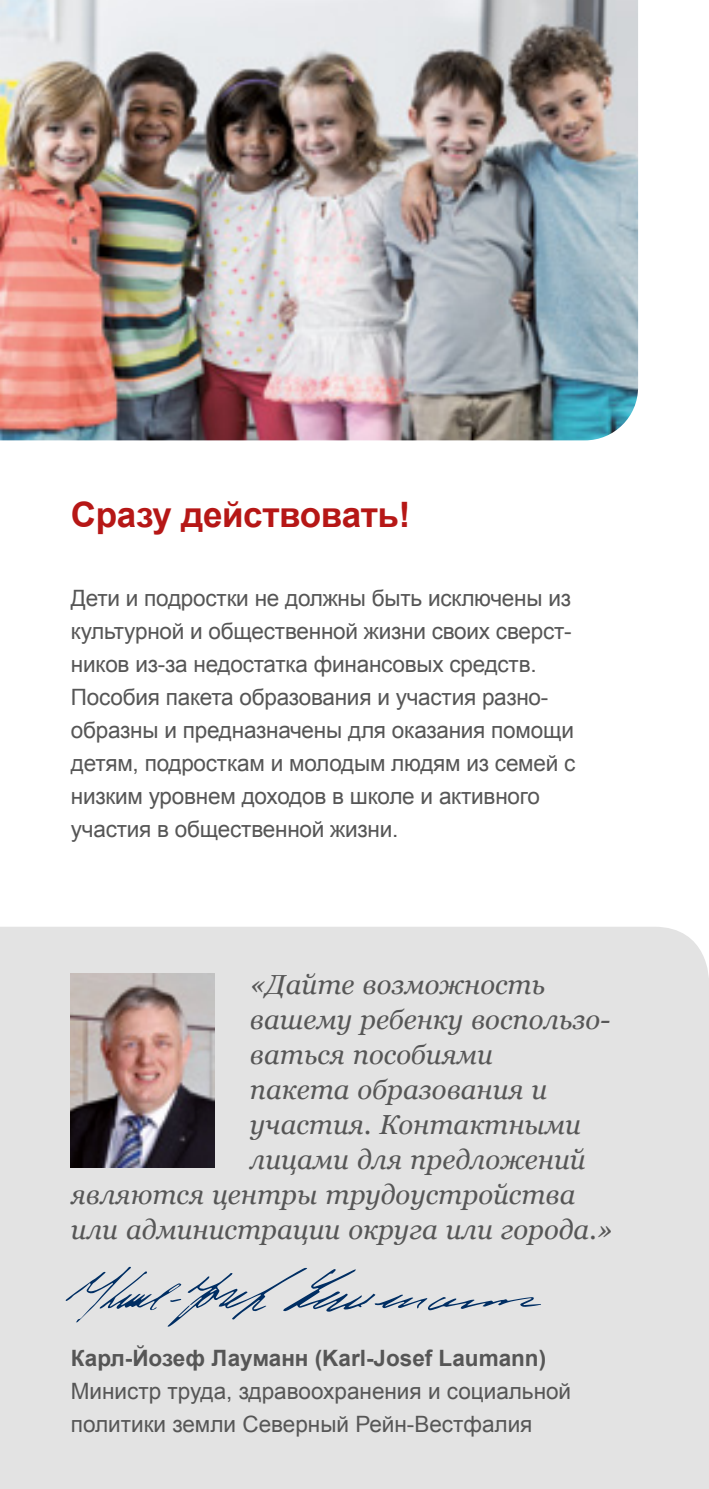
<style>
.page{position:relative;width:709px;height:1489px;background:#fff}
.page>*{position:absolute;margin:0;border:0;box-sizing:border-box;transform-origin:0 0}
.t1{font:700 35px "Arial";letter-spacing:-.01em;color:#b61716}
.Test{font:italic 27.5px/35px "Georgia";color:#565656}
.t2{font:22.5px/33px "Arial";letter-spacing:-.01em;color:#565656}
.s1{font-weight:700}
</style>
<div class="page">
<img style="left:0;top:0;width:638px;height:440px">
<div style="left:0;top:927px;width:709px;height:561px;background:#e3e3e3"></div>
<svg style="left:65px;top:1266px;width:476px;height:60px"></svg>
<img style="left:71px;top:973px;width:143px;height:194px">
<h1 class="t1" style="left:71px;top:491px;width:341px">Сразу действовать!</h1>
<p class="t2" style="left:71px;top:581px;width:506px">Дети и подростки не должны быть исключены из культурной и общественной жизни своих сверст&shy;ников из-за недостатка финансовых средств.<br>Пособия пакета образования и участия разно&shy;образны и предназначены для оказания помощи детям, подросткам и молодым людям из семей с низким уровнем доходов в школе и активного участия в общественной жизни.</p>
<p class="Test" style="left:250px;top:965px;width:362px">«Дайте возможность вашему ребенку воспользо&shy;ваться пособиями</p>
<p class="Test" style="left:250px;top:1070px;width:299px">пакета образования и</p>
<p class="Test" style="left:250px;top:1105px;width:332px">участия. Контактными</p>
<p class="Test" style="left:250px;top:1140px;width:337px">лицами для предложений</p>
<p class="Test" style="left:71px;top:1175px;width:506px">являются центры трудоустройства</p>
<p class="Test" style="left:71px;top:1210px;width:543px">или администрации округа или города.»</p>
<p class="t2" style="left:71px;top:1341px;width:502px"><span class="s1">Карл-Йозеф Лауманн (Karl-Josef Laumann)<br></span>Министр труда, здравоохранения и социальной политики земли Северный Рейн-Вестфалия</p>
</div>
